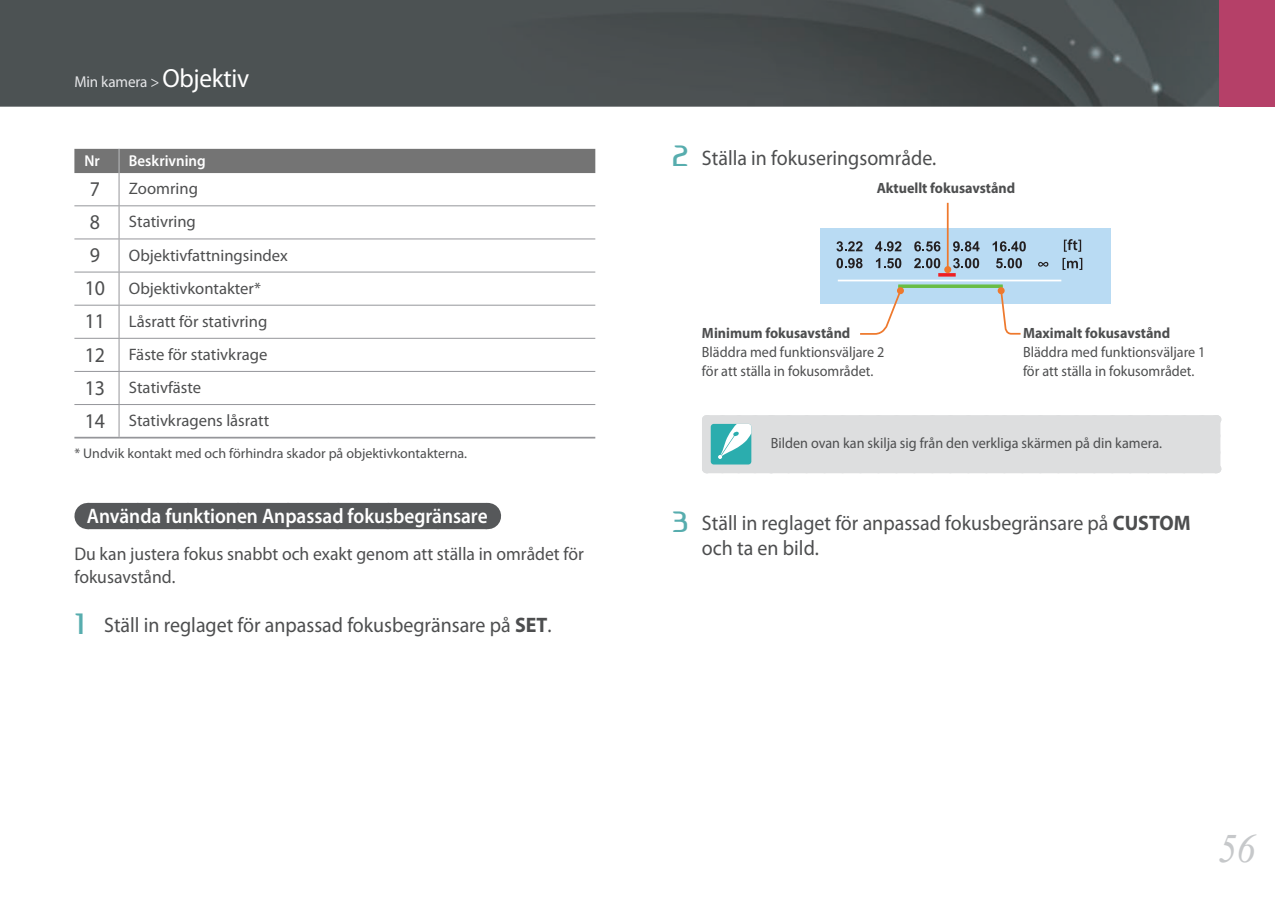
<style>
.page{position:relative;width:1275px;height:903px;background:#fff}
.page>*{position:absolute;margin:0;border:0;box-sizing:border-box;transform-origin:0 0}
.t1{font:italic 40.25px "Times New Roman";color:#c6c8ca;scale:.95 1}
.t2{font:21px/24.5px "Myriad Pro";color:#4d4e4f;scale:.95 1}
.t3{font:600 21px "Myriad Pro";color:#fff;scale:.92 1}
.t4{font:18.38px/22.8px "Myriad Pro";color:#4d4e4f;scale:.96 1}
.t5{font:16.62px/33.1px "Myriad Pro";color:#4d4e4f}
.t6{font:15.75px "Myriad Pro";letter-spacing:-.01em;color:#e6e7e9;scale:.96 1}
.t7{font:600 15.75px "Myriad Pro";color:#fff;scale:.95 1}
.t8{font:14.88px/19.2px "Myriad Pro";color:#4d4e4f;scale:.95 1}
.t9{font:700 14.88px "Myriad Pro";color:#4d4e4f;scale:.95 1}
.t10{font:14px "Myriad Pro";color:#4d4e4f}
.s1{font-size:26.25px;color:#fff}
.s2{font-size:21px}
.s3{font-family:"Ageonebold";font-size:26.25px;color:#57adae}
.s4{font-weight:700}
</style>
<div class="page">
<img style="left:0;top:0;width:1220px;height:107px">
<div style="left:1220px;top:0;width:55px;height:107px;background:#b54068"></div>
<div style="left:88px;top:503px;width:399px;height:26px;background:#56585a"></div>
<svg style="left:487px;top:503px;width:1px;height:26px"></svg>
<hr style="left:119px;top:173px;width:1px;height:32px;background:#95969a">
<hr style="left:74px;top:205px;width:45px;height:1px;background:#95969a">
<hr style="left:119px;top:205px;width:476px;height:1px;background:#95969a">
<hr style="left:119px;top:206px;width:1px;height:33px;background:#95969a">
<hr style="left:74px;top:239px;width:45px;height:1px;background:#95969a">
<hr style="left:119px;top:239px;width:476px;height:1px;background:#95969a">
<hr style="left:119px;top:239px;width:1px;height:33px;background:#95969a">
<hr style="left:74px;top:272px;width:45px;height:1px;background:#95969a">
<hr style="left:119px;top:272px;width:476px;height:1px;background:#95969a">
<hr style="left:119px;top:272px;width:1px;height:33px;background:#95969a">
<hr style="left:74px;top:305px;width:45px;height:1px;background:#95969a">
<hr style="left:119px;top:305px;width:476px;height:1px;background:#95969a">
<hr style="left:119px;top:305px;width:1px;height:33px;background:#95969a">
<hr style="left:74px;top:338px;width:45px;height:1px;background:#95969a">
<hr style="left:119px;top:338px;width:476px;height:1px;background:#95969a">
<hr style="left:119px;top:339px;width:1px;height:32px;background:#95969a">
<hr style="left:74px;top:371px;width:45px;height:1px;background:#95969a">
<hr style="left:119px;top:371px;width:476px;height:1px;background:#95969a">
<hr style="left:119px;top:372px;width:1px;height:32px;background:#95969a">
<hr style="left:74px;top:404px;width:45px;height:1px;background:#95969a">
<hr style="left:119px;top:404px;width:476px;height:1px;background:#95969a">
<hr style="left:119px;top:405px;width:1px;height:32px;background:#95969a">
<hr style="left:74px;top:437px;width:45px;height:1px;background:#95969a">
<hr style="left:119px;top:437px;width:476px;height:1px;background:#95969a">
<div style="left:74px;top:149px;width:521px;height:24px;background:#747474"></div>
<div style="left:820px;top:228px;width:290px;height:75px;background:#b9dbf3"></div>
<hr style="left:838px;top:280px;width:223px;height:1px;background:#fff">
<svg style="left:938px;top:273px;width:18px;height:4px"></svg>
<svg style="left:898px;top:284px;width:105px;height:4px"></svg>
<svg style="left:1064px;top:239px;width:17px;height:13px"></svg>
<svg style="left:1038px;top:262px;width:10px;height:5px"></svg>
<svg style="left:1062px;top:258px;width:20px;height:12px"></svg>
<svg style="left:836px;top:241px;width:26px;height:10px"></svg>
<svg style="left:875px;top:241px;width:26px;height:10px"></svg>
<svg style="left:914px;top:241px;width:26px;height:10px"></svg>
<svg style="left:953px;top:241px;width:26px;height:10px"></svg>
<svg style="left:993px;top:241px;width:33px;height:10px"></svg>
<svg style="left:836px;top:258px;width:26px;height:10px"></svg>
<svg style="left:876px;top:258px;width:25px;height:10px"></svg>
<svg style="left:914px;top:258px;width:26px;height:10px"></svg>
<svg style="left:953px;top:258px;width:26px;height:10px"></svg>
<svg style="left:996px;top:258px;width:26px;height:10px"></svg>
<hr style="left:947px;top:203px;width:2px;height:67px;background:#ee792d">
<div style="left:944px;top:266px;width:7px;height:7px;background:#ee792d;border-radius:50%"></div>
<svg style="left:999px;top:292px;width:23px;height:43px"></svg>
<div style="left:998px;top:287px;width:7px;height:7px;background:#ee792d;border-radius:50%"></div>
<svg style="left:858px;top:288px;width:45px;height:47px"></svg>
<div style="left:897px;top:287px;width:7px;height:7px;background:#ee792d;border-radius:50%"></div>
<div style="left:702px;top:415px;width:518px;height:58px;background:#dddedf"></div>
<p class="t6" style="left:74px;top:75px;width:184px">Min kamera &gt; <span class="s1">Objektiv</span></p>
<p class="t7" style="left:84px;top:154px;width:18px">Nr</p>
<p class="t7" style="left:129px;top:154px;width:82px">Beskrivning</p>
<h2 class="t2" style="left:90px;top:179px;width:12px">7</h2>
<p class="t5" style="left:129px;top:174px;width:71px">Zoomring</p>
<h2 class="t2" style="left:90px;top:212px;width:12px">8</h2>
<p class="t5" style="left:129px;top:207px;width:68px">Stativring</p>
<h2 class="t2" style="left:90px;top:246px;width:12px">9</h2>
<p class="t5" style="left:85px;top:240px;width:205px;text-indent:44px">Objektivfattningsindex<br><span class="s2">10</span> Objektivkontakter*<br><span class="s2">11</span> Låsratt för stativring<br><span class="s2">12</span> Fäste för stativkrage<br><span class="s2">13</span> Stativfäste<br><span class="s2">14</span> Stativkragens låsratt</p>
<p class="t10" style="left:74px;top:448px;width:394px">* Undvik kontakt med och förhindra skador på objektivkontakterna.</p>
<h2 class="t3" style="left:87px;top:508px;width:437px">Använda funktionen Anpassad fokusbegränsare</h2>
<p class="t4" style="left:74px;top:545px;width:532px">Du kan justera fokus snabbt och exakt genom att ställa in området för fokusavstånd.</p>
<h2 class="t2" style="left:74px;top:616px;width:504px"><span class="s3">1</span> Ställ in reglaget för anpassad fokusbegränsare på <span class="s4">SET</span>.</h2>
<h2 class="t2" style="left:672px;top:148px;width:279px"><span class="s3">2</span> Ställa in fokuseringsområde.</h2>
<p class="t9" style="left:877px;top:182px;width:147px">Aktuellt fokusavstånd</p>
<p class="t9" style="left:702px;top:327px;width:158px">Minimum fokusavstånd</p>
<p class="t8" style="left:702px;top:344px;width:194px">Bläddra med funktionsväljare 2 för att ställa in fokusområdet.</p>
<p class="t9" style="left:1023px;top:327px;width:156px">Maximalt fokusavstånd</p>
<p class="t8" style="left:1023px;top:344px;width:194px">Bläddra med funktionsväljare 1 för att ställa in fokusområdet.</p>
<p class="t8" style="left:771px;top:435px;width:413px">Bilden ovan kan skilja sig från den verkliga skärmen på din kamera.</p>
<h2 class="t2" style="left:702px;top:513px;width:516px;text-indent:-30px"><span class="s3">3</span> Ställ in reglaget för anpassad fokusbegränsare på <span class="s4">CUSTOM </span>och ta en bild.</h2>
<h1 class="t1" style="left:1218px;top:826px;width:41px">56</h1>
</div>
